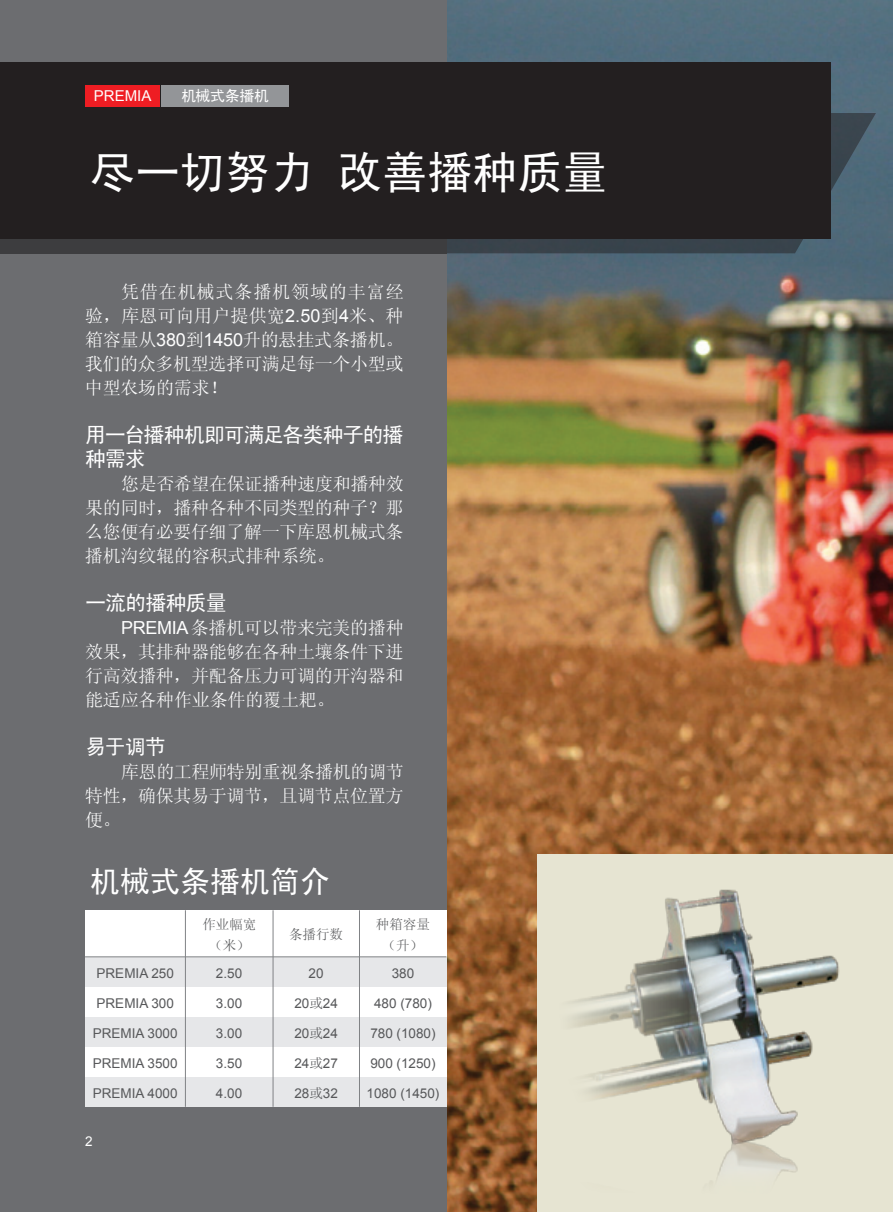
<style>
.page{position:relative;width:893px;height:1212px;background:#fff}
.page>*{position:absolute;margin:0;border:0;box-sizing:border-box;transform-origin:0 0}
.t1{font:45px "Sim Hei";color:#fff}
.t2{font:30px "Sim Hei";color:#fff}
.t3{font:21px/24px "Sim Hei";letter-spacing:-.05em;color:#fff}
.t4{font:18px/24px "Sim Sun";letter-spacing:-.02em;color:#fff;text-align:justify}
.t5{font:15px "Arial";color:#fff}
.t6{font:15px "Sim Hei";letter-spacing:-.02em;color:#fff}
.t7{font:13.5px "Arial";color:#57585a}
.t8{font:13.5px/21px "Sim Sun";color:#57585a;text-align:center}
.t9{font:13.5px "Arial";color:#fff}
.s1{font-family:"Arial"}
.s2{font-family:"Sim Sun"}
</style>
<div class="page">
<img style="left:446px;top:0;width:447px;height:1212px">
<div style="left:538px;top:855px;width:355px;height:357px;background:#e6e4d2"></div>
<img style="left:572px;top:889px;width:268px;height:245px">
<img style="left:522px;top:1134px;width:276px;height:67px">
<svg style="left:446px;top:113px;width:430px;height:140px;background:#41525d"></svg>
<div style="left:0;top:0;width:446px;height:1212px;background:#6c6d70"></div>
<div style="left:0;top:200px;width:446px;height:53px;background:#3d3d3f"></div>
<div style="left:0;top:63px;width:830px;height:176px;background:#231f20"></div>
<div style="left:85px;top:957px;width:100px;height:30px;background:#e6e7e9"></div>
<div style="left:85px;top:987px;width:100px;height:30px;background:#fff"></div>
<div style="left:85px;top:1017px;width:100px;height:30px;background:#e6e7e9"></div>
<div style="left:85px;top:1047px;width:100px;height:30px;background:#fff"></div>
<div style="left:85px;top:1077px;width:100px;height:30px;background:#e6e7e9"></div>
<div style="left:186px;top:957px;width:87px;height:30px;background:#e6e7e9"></div>
<div style="left:273px;top:957px;width:87px;height:30px;background:#e6e7e9"></div>
<div style="left:359px;top:957px;width:87px;height:30px;background:#e6e7e9"></div>
<div style="left:186px;top:910px;width:87px;height:47px;background:#fff"></div>
<div style="left:85px;top:910px;width:100px;height:47px;background:#fff"></div>
<div style="left:186px;top:987px;width:87px;height:30px;background:#fff"></div>
<div style="left:273px;top:987px;width:87px;height:30px;background:#fff"></div>
<div style="left:359px;top:987px;width:87px;height:30px;background:#fff"></div>
<div style="left:186px;top:1017px;width:87px;height:30px;background:#e6e7e9"></div>
<div style="left:273px;top:1017px;width:87px;height:30px;background:#e6e7e9"></div>
<div style="left:359px;top:1017px;width:87px;height:30px;background:#e6e7e9"></div>
<div style="left:186px;top:1047px;width:87px;height:30px;background:#fff"></div>
<div style="left:273px;top:1047px;width:87px;height:30px;background:#fff"></div>
<div style="left:359px;top:1047px;width:87px;height:30px;background:#fff"></div>
<div style="left:186px;top:1077px;width:87px;height:30px;background:#e6e7e9"></div>
<div style="left:273px;top:1077px;width:87px;height:30px;background:#e6e7e9"></div>
<div style="left:359px;top:1077px;width:87px;height:30px;background:#e6e7e9"></div>
<div style="left:273px;top:910px;width:86px;height:47px;background:#fff"></div>
<div style="left:359px;top:910px;width:87px;height:47px;background:#fff"></div>
<hr style="left:85px;top:956px;width:361px;height:1px;background:#808285">
<hr style="left:185px;top:910px;width:1px;height:197px;background:#808285">
<hr style="left:273px;top:910px;width:1px;height:197px;background:#808285">
<hr style="left:359px;top:910px;width:1px;height:197px;background:#808285">
<div style="left:162px;top:85px;width:127px;height:21px;background:#939598"></div>
<div style="left:85px;top:85px;width:74px;height:21px;background:#ee1d23"></div>
<p class="t5" style="left:94px;top:86px;width:59px">PREMIA</p>
<p class="t6" style="left:181px;top:88px;width:89px">机械式条播机</p>
<h1 class="t1" style="left:90px;top:149px;width:519px">尽一切努力 改善播种质量</h1>
<p class="t4" style="left:85px;top:280px;width:320px;text-indent:36px">凭借在机械式条播机领域的丰富经验，库恩可向用户提供宽<span class="s1">2.50</span>到<span class="s1">4</span>米、种箱容量从<span class="s1">380</span>到<span class="s1">1450</span>升的悬挂式条播机。我们的众多机型选择可满足每一个小型或中型农场的需求！</p>
<p class="t3" style="left:85px;top:423px;width:320px">用一台播种机即可满足各类种子的播种需求</p>
<p class="t4" style="left:85px;top:472px;width:320px;text-indent:36px">您是否希望在保证播种速度和播种效果的同时，播种各种不同类型的种子？那么您便有必要仔细了解一下库恩机械式条播机沟纹辊的容积式排种系统。</p>
<p class="t3" style="left:85px;top:591px;width:143px">一流的播种质量</p>
<p class="t4" style="left:85px;top:616px;width:320px;text-indent:36px"><span class="s1">PREMIA</span>条播机可以带来完美的播种效果，其排种器能够在各种土壤条件下进行高效播种，并配备压力可调的开沟器和能适应各种作业条件的覆土耙。</p>
<p class="t3" style="left:85px;top:735px;width:82px">易于调节</p>
<p class="t4" style="left:85px;top:760px;width:320px;text-indent:36px">库恩的工程师特别重视条播机的调节特性，确保其易于调节，且调节点位置方便。</p>
<h2 class="t2" style="left:90px;top:866px;width:241px">机械式条播机简介</h2>
<p class="t7" style="left:97px;top:964px;width:79px">PREMIA 250</p>
<p class="t7" style="left:97px;top:994px;width:79px">PREMIA 300</p>
<p class="t7" style="left:93px;top:1024px;width:86px">PREMIA 3000</p>
<p class="t7" style="left:93px;top:1054px;width:86px">PREMIA 3500</p>
<p class="t7" style="left:93px;top:1084px;width:86px">PREMIA 4000</p>
<p class="t9" style="left:85px;top:1132px;width:9px">2</p>
<p class="t8" style="left:202px;top:913px;width:55px">作业幅宽（米）</p>
<p class="t8" style="left:289px;top:924px;width:55px">条播行数</p>
<p class="t8" style="left:376px;top:913px;width:55px">种箱容量（升）</p>
<p class="t7" style="left:216px;top:964px;width:28px">2.50</p>
<p class="t7" style="left:309px;top:964px;width:17px">20</p>
<p class="t7" style="left:392px;top:964px;width:24px">380</p>
<p class="t7" style="left:216px;top:994px;width:28px">3.00</p>
<p class="t7" style="left:294px;top:994px;width:45px">20<span class="s2">或</span>24</p>
<p class="t7" style="left:374px;top:994px;width:59px">480 (780)</p>
<p class="t7" style="left:216px;top:1024px;width:28px">3.00</p>
<p class="t7" style="left:294px;top:1024px;width:45px">20<span class="s2">或</span>24</p>
<p class="t7" style="left:370px;top:1024px;width:67px">780 (1080)</p>
<p class="t7" style="left:216px;top:1054px;width:28px">3.50</p>
<p class="t7" style="left:294px;top:1054px;width:45px">24<span class="s2">或</span>27</p>
<p class="t7" style="left:370px;top:1054px;width:67px">900 (1250)</p>
<p class="t7" style="left:216px;top:1084px;width:28px">4.00</p>
<p class="t7" style="left:294px;top:1084px;width:45px">28<span class="s2">或</span>32</p>
<p class="t7" style="left:367px;top:1084px;width:74px">1080 (1450)</p>
</div>
